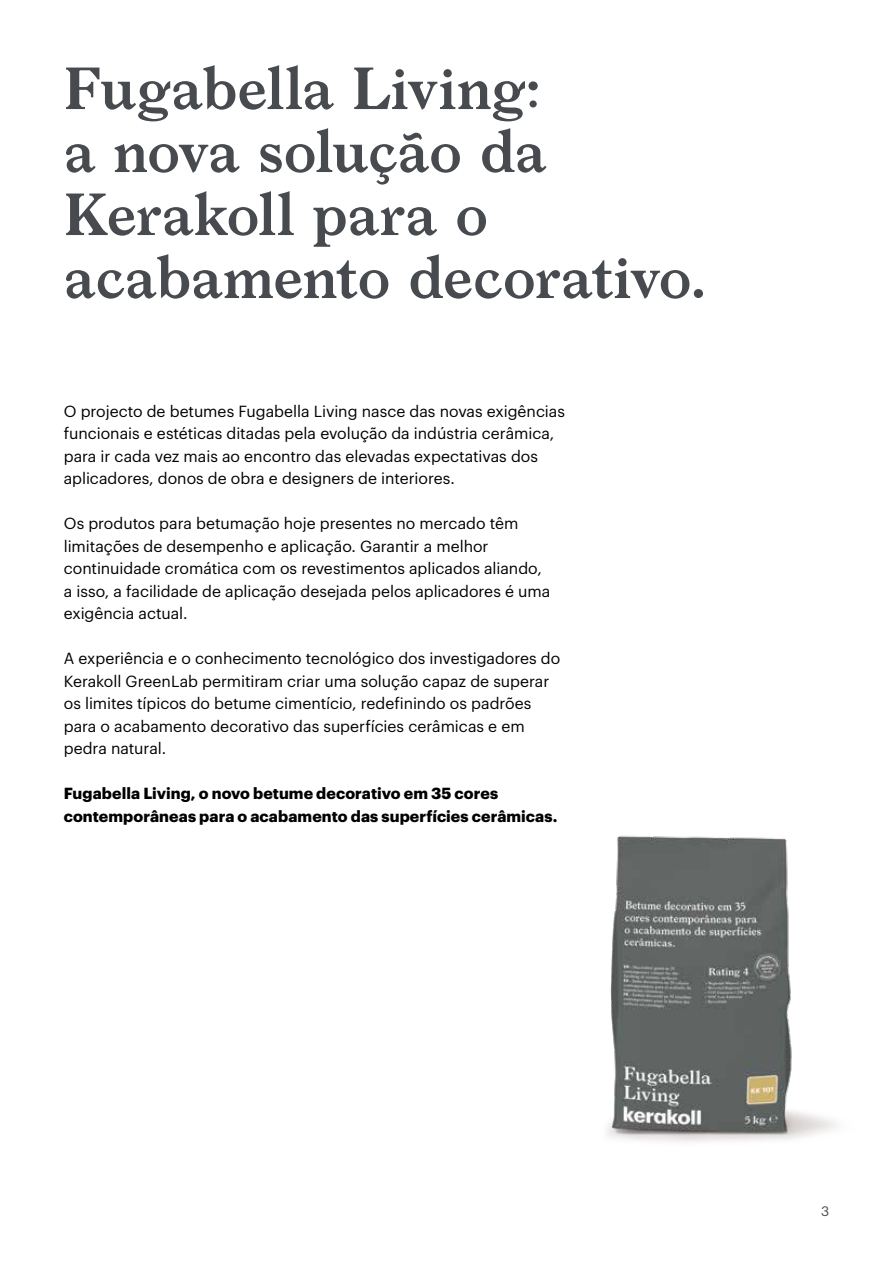
<style>
.page{position:relative;width:893px;height:1263px;background:#fff}
.page>*{position:absolute;margin:0;border:0;box-sizing:border-box;transform-origin:0 0}
.t1{font:600 57px/63px "Larish Neue";letter-spacing:-.005em;color:#474b4f}
.t2{font:15.75px/22.5px "Graphik";color:#000}
.t3{font:700 15.75px/22.5px "Graphik";letter-spacing:.005em;color:#000}
.t4{font:13.5px "Graphik";color:#474b4f}
</style>
<div class="page">
<img style="left:606px;top:835px;width:231px;height:307px">
<h1 class="t1" style="left:64px;top:53px;width:644px">Fugabella Living:<br>a nova solução da<br>Kerakoll para o acabamento decorativo.</h1>
<p class="t2" style="left:64px;top:398px;width:503px">O projecto de betumes Fugabella Living nasce das novas exigências funcionais e estéticas ditadas pela evolução da indústria cerâmica, para ir cada vez mais ao encontro das elevadas expectativas dos aplicadores, donos de obra e designers de interiores.</p>
<p class="t2" style="left:64px;top:511px;width:488px">Os produtos para betumação hoje presentes no mercado têm limitações de desempenho e aplicação. Garantir a melhor continuidade cromática com os revestimentos aplicados aliando, a isso, a facilidade de aplicação desejada pelos aplicadores é uma exigência actual.</p>
<p class="t2" style="left:64px;top:646px;width:498px">A experiência e o conhecimento tecnológico dos investigadores do Kerakoll GreenLab permitiram criar uma solução capaz de superar os limites típicos do betume cimentício, redefinindo os padrões para o acabamento decorativo das superfícies cerâmicas e em pedra natural.</p>
<p class="t3" style="left:64px;top:781px;width:495px">Fugabella Living, o novo betume decorativo em 35 cores contemporâneas para o acabamento das superfícies cerâmicas.</p>
<p class="t4" style="left:821px;top:1201px;width:10px">3</p>
</div>
